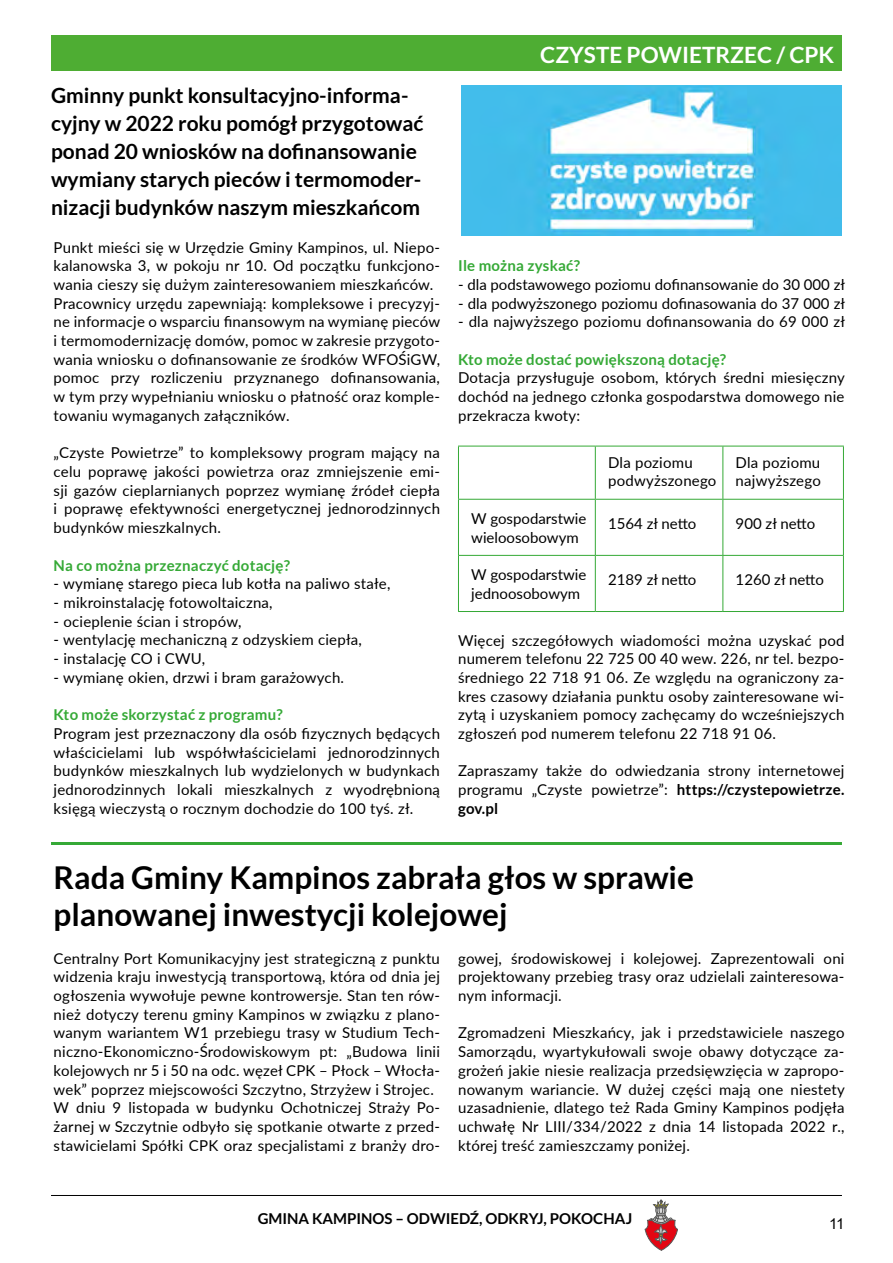
<style>
.page{position:relative;width:893px;height:1263px;background:#fff}
.page>*{position:absolute;margin:0;border:0;box-sizing:border-box;transform-origin:0 0}
.t1{font:700 31.5px/37.3px "Lato";color:#000}
.t2{font:700 22.5px "Lato";color:#fff}
.t3{font:700 21px/28px "Lato";color:#000}
.t4{font:15px/18.8px "Lato";letter-spacing:.015em;color:#000;text-align:justify}
.t5{font:700 15px "Lato";letter-spacing:.015em;color:#35a936}
.t6{font:700 15px "Lato";color:#000}
.t7{font:15px "Arial";color:#000}
.s1{font-weight:700}
</style>
<div class="page">
<svg style="left:645px;top:1200px;width:33px;height:50px"></svg>
<hr style="left:51px;top:1195px;width:791px;height:1px;background:#000">
<div style="left:51px;top:35px;width:791px;height:36px;background:#4ead33"></div>
<hr style="left:458px;top:446px;width:137px;height:1px;background:#35a936">
<hr style="left:458px;top:446px;width:1px;height:53px;background:#35a936">
<hr style="left:595px;top:446px;width:128px;height:1px;background:#35a936">
<hr style="left:595px;top:446px;width:1px;height:53px;background:#35a936">
<hr style="left:723px;top:446px;width:121px;height:1px;background:#35a936">
<hr style="left:722px;top:446px;width:1px;height:53px;background:#35a936">
<hr style="left:843px;top:446px;width:1px;height:53px;background:#35a936">
<hr style="left:458px;top:499px;width:137px;height:1px;background:#35a936">
<hr style="left:458px;top:500px;width:1px;height:55px;background:#35a936">
<hr style="left:595px;top:499px;width:128px;height:1px;background:#35a936">
<hr style="left:595px;top:500px;width:1px;height:55px;background:#35a936">
<hr style="left:723px;top:499px;width:121px;height:1px;background:#35a936">
<hr style="left:722px;top:500px;width:1px;height:55px;background:#35a936">
<hr style="left:843px;top:500px;width:1px;height:55px;background:#35a936">
<hr style="left:458px;top:555px;width:137px;height:1px;background:#35a936">
<hr style="left:458px;top:556px;width:1px;height:55px;background:#35a936">
<hr style="left:595px;top:555px;width:128px;height:1px;background:#35a936">
<hr style="left:595px;top:556px;width:1px;height:55px;background:#35a936">
<hr style="left:723px;top:555px;width:121px;height:1px;background:#35a936">
<hr style="left:722px;top:556px;width:1px;height:55px;background:#35a936">
<hr style="left:843px;top:556px;width:1px;height:55px;background:#35a936">
<hr style="left:458px;top:611px;width:137px;height:1px;background:#35a936">
<hr style="left:595px;top:611px;width:128px;height:1px;background:#35a936">
<hr style="left:723px;top:611px;width:121px;height:1px;background:#35a936">
<hr style="left:51px;top:842px;width:791px;height:3px;background:#35a936">
<img style="left:462px;top:86px;width:380px;height:150px">
<h3 class="t3" style="left:51px;top:81px;width:374px">Gminny punkt konsultacyjno-informa&shy;cyjny w 2022 roku pomógł przygotować ponad 20 wniosków na dofinansowanie wymiany starych pieców i termomoder&shy;nizacji budynków naszym mieszkańcom</h3>
<p class="t4" style="left:54px;top:237px;width:388px;text-align:left">Punkt mieści się w Urzędzie Gminy Kampinos, ul. Niepo&shy;kalanowska 3, w pokoju nr 10. Od początku funkcjono&shy;wania cieszy się dużym zainteresowaniem mieszkańców.<br>Pracownicy urzędu zapewniają: kompleksowe i precyzyj&shy;ne informacje o wsparciu finansowym na wymianę pieców i termomodernizację domów, pomoc w zakresie przygoto&shy;wania wniosku o dofinansowanie ze środków WFOŚiGW, pomoc przy rozliczeniu przyznanego dofinansowania, w tym przy wypełnianiu wniosku o płatność oraz komple&shy;towaniu wymaganych załączników.</p>
<p class="t4" style="left:54px;top:443px;width:388px">„Czyste Powietrze” to kompleksowy program mający na celu poprawę jakości powietrza oraz zmniejszenie emi&shy;sji gazów cieplarnianych poprzez wymianę źródeł ciepła i poprawę efektywności energetycznej jednorodzinnych budynków mieszkalnych.</p>
<p class="t5" style="left:54px;top:556px;width:238px">Na co można przeznaczyć dotację?</p>
<p class="t4" style="left:54px;top:574px;width:338px">- wymianę starego pieca lub kotła na paliwo stałe,</p>
<p class="t4" style="left:54px;top:592px;width:221px">- mikroinstalację fotowoltaiczna,</p>
<p class="t4" style="left:54px;top:611px;width:189px">- ocieplenie ścian i stropów,</p>
<p class="t4" style="left:54px;top:630px;width:310px">- wentylację mechaniczną z odzyskiem ciepła,</p>
<p class="t4" style="left:54px;top:649px;width:153px">- instalację CO i CWU,</p>
<p class="t4" style="left:54px;top:667px;width:292px">- wymianę okien, drzwi i bram garażowych.</p>
<p class="t5" style="left:54px;top:706px;width:231px">Kto może skorzystać z programu?</p>
<p class="t4" style="left:54px;top:723px;width:388px">Program jest przeznaczony dla osób fizycznych będących właścicielami lub współwłaścicielami jednorodzinnych budynków mieszkalnych lub wydzielonych w budynkach jednorodzinnych lokali mieszkalnych z wyodrębnioną księgą wieczystą o rocznym dochodzie do 100 tyś. zł.</p>
<h2 class="t2" style="left:540px;top:42px;width:15px">Czyst</h2>
<h2 class="t2" style="left:609px;top:42px;width:108px">e powietrz</h2>
<h2 class="t2" style="left:744px;top:42px;width:92px">ec / CPK</h2>
<p class="t5" style="left:458px;top:257px;width:123px">Ile można zyskać?</p>
<p class="t4" style="left:458px;top:274px;width:388px">- dla podstawowego poziomu dofinansowanie do 30 000 zł</p>
<p class="t4" style="left:458px;top:293px;width:388px">- dla podwyższonego poziomu dofinasowania do 37 000 zł</p>
<p class="t4" style="left:458px;top:312px;width:388px">- dla najwyższego poziomu dofinansowania do 69 000 zł</p>
<p class="t5" style="left:458px;top:351px;width:270px">Kto może dostać powiększoną dotację?</p>
<p class="t4" style="left:458px;top:368px;width:388px">Dotacja przysługuje osobom, których średni miesięczny dochód na jednego członka gospodarstwa domowego nie przekracza kwoty:</p>
<p class="t4" style="left:608px;top:452px;width:110px">Dla poziomu podwyższonego</p>
<p class="t4" style="left:736px;top:452px;width:87px">Dla poziomu najwyższego</p>
<p class="t4" style="left:471px;top:508px;width:117px">W gospodarstwie wieloosobowym</p>
<p class="t4" style="left:608px;top:514px;width:90px">1564 zł netto</p>
<p class="t4" style="left:736px;top:514px;width:81px">900 zł netto</p>
<p class="t4" style="left:471px;top:565px;width:117px">W gospodarstwie jednoosobowym</p>
<p class="t4" style="left:608px;top:570px;width:90px">2189 zł netto</p>
<p class="t4" style="left:736px;top:570px;width:90px">1260 zł netto</p>
<p class="t4" style="left:458px;top:630px;width:388px">Więcej szczegółowych wiadomości można uzyskać pod numerem telefonu 22 725 00 40 wew. 226, nr tel. bezpo&shy;średniego 22 718 91 06. Ze względu na ograniczony za&shy;kres czasowy działania punktu osoby zainteresowane wi&shy;zytą i uzyskaniem pomocy zachęcamy do wcześniejszych zgłoszeń pod numerem telefonu 22 718 91 06.</p>
<p class="t4" style="left:458px;top:761px;width:388px">Zapraszamy także do odwiedzania strony internetowej programu „Czyste powietrze”: <span class="s1">https://czystepowietrze. gov.pl</span></p>
<h1 class="t1" style="left:54px;top:858px;width:642px">Rada Gminy Kampinos zabrała głos w sprawie planowanej inwestycji kolejowej</h1>
<p class="t4" style="left:54px;top:948px;width:388px;text-align:left">Centralny Port Komunikacyjny jest strategiczną z punktu widzenia kraju inwestycją transportową, która od dnia jej ogłoszenia wywołuje pewne kontrowersje. Stan ten rów&shy;nież dotyczy terenu gminy Kampinos w związku z plano&shy;wanym wariantem W1 przebiegu trasy w Studium Tech&shy;niczno-Ekonomiczno-Środowiskowym pt: „Budowa linii kolejowych nr 5 i 50 na odc. węzeł CPK – Płock – Włocła&shy;wek” poprzez miejscowości Szczytno, Strzyżew i Strojec.<br>W dniu 9 listopada w budynku Ochotniczej Straży Po&shy;żarnej w Szczytnie odbyło się spotkanie otwarte z przed&shy;stawicielami Spółki CPK oraz specjalistami z branży dro-</p>
<p class="t4" style="left:458px;top:948px;width:388px">gowej, środowiskowej i kolejowej. Zaprezentowali oni projektowany przebieg trasy oraz udzielali zainteresowa&shy;nym informacji.</p>
<p class="t4" style="left:458px;top:1023px;width:388px">Zgromadzeni Mieszkańcy, jak i przedstawiciele naszego Samorządu, wyartykułowali swoje obawy dotyczące za&shy;grożeń jakie niesie realizacja przedsięwzięcia w zapropo&shy;nowanym wariancie. W dużej części mają one niestety uzasadnienie, dlatego też Rada Gminy Kampinos podjęła uchwałę Nr LIII/334/2022 z dnia 14 listopada 2022 r., której treść zamieszczamy poniżej.</p>
<p class="t6" style="left:258px;top:1210px;width:376px">Gmina Kampinos – odwiedź, odkryj, pokochaj</p>
<p class="t7" style="left:829px;top:1214px;width:17px">11</p>
</div>
